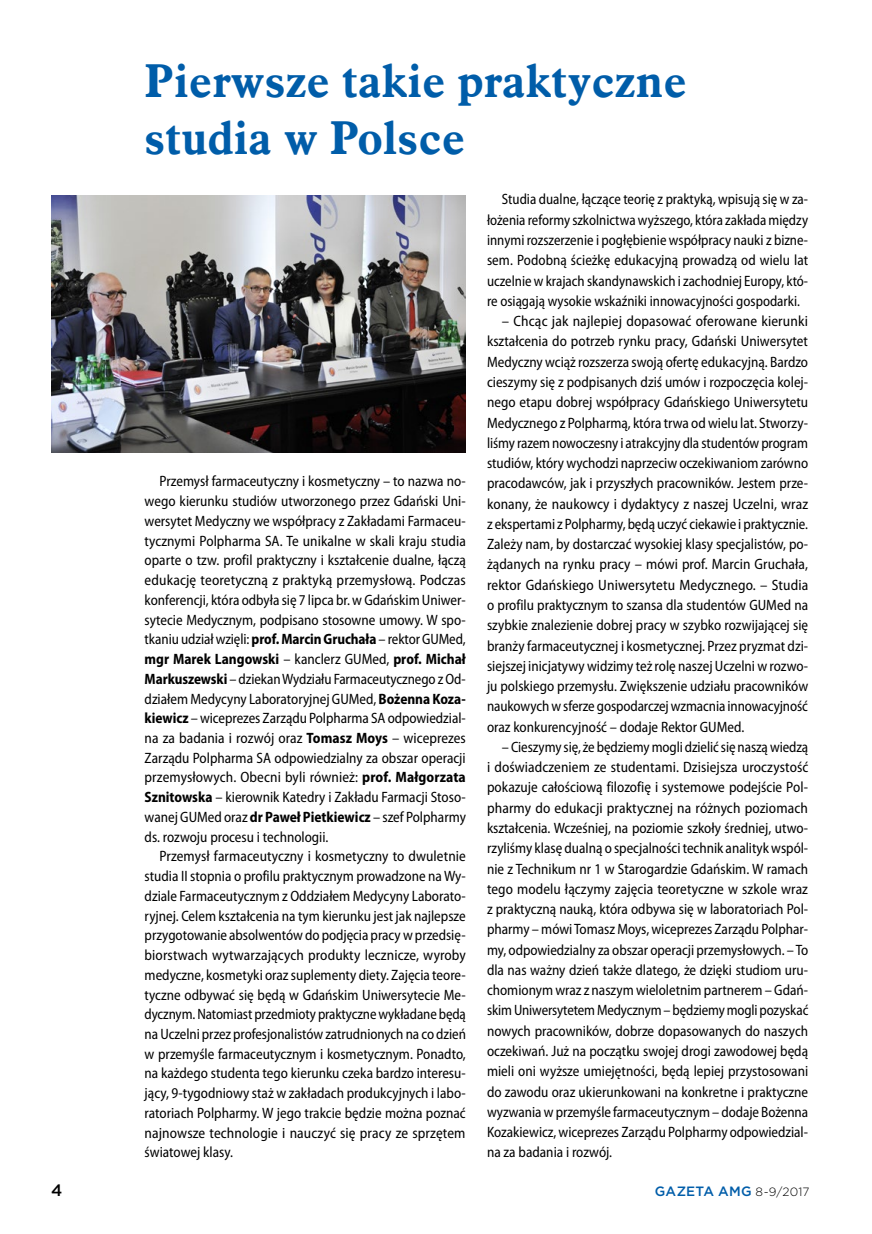
<style>
.page{position:relative;width:872px;height:1234px;background:#fff}
.page>*{position:absolute;margin:0;border:0;box-sizing:border-box;transform-origin:0 0}
.t1{font:700 46.5px/57px "Aldine 721 EU";letter-spacing:.005em;color:#005da9}
.t2{font:500 16.5px "Gotham";color:#000}
.t3{font:semi-condensed 15px/20.2px "Myriad Pro";color:#000;text-align:justify}
.t4{font:semi-condensed 15px/20.2px "Myriad Pro";color:#000;text-align:justify;scale:.95 1}
.t5{font:semi-condensed 15px/19.6px "Myriad Pro";color:#000;text-align:justify;scale:.96 1}
.t6{font:semi-condensed 15px/20.2px "Myriad Pro";color:#000;text-align:justify;scale:.94 1}
.t7{font:500 13.5px "Gotham";letter-spacing:.015em;color:#005da9}
.s1{font-weight:700}
.s2{font-weight:300;font-size:12px;color:#000}
</style>
<div class="page">
<img style="left:52px;top:196px;width:414px;height:256px">
<h1 class="t1" style="left:145px;top:53px;width:543px">Pierwsze takie praktyczne studia w Polsce</h1>
<p class="t5" style="left:145px;top:471px;width:336px;text-indent:15px">Przemysł farmaceutyczny i kosmetyczny – to nazwa no&shy;wego kierunku studiów utworzonego przez Gdański Uni&shy;wersytet Medyczny we współpracy z Zakładami Farmaceu&shy;tycznymi Polpharma SA. Te unikalne w skali kraju studia oparte o tzw. profil praktyczny i kształcenie dualne, łączą edukację teoretyczną z praktyką przemysłową. Podczas konferencji, która odbyła się 7 lipca br. w Gdańskim Uniwer&shy;sytecie Medycznym, podpisano stosowne umowy. W spo&shy;tkaniu udział wzięli: <span class="s1">prof. Marcin Gruchała</span> – rektor GUMed, <span class="s1">mgr Marek Langowski</span> – kanclerz GUMed, <span class="s1">prof. Michał Markuszewski</span> – dziekan Wydziału Farmaceutycznego z Od&shy;działem Medycyny Laboratoryjnej GUMed, <span class="s1">Bożenna Koza&shy;kiewicz</span> – wiceprezes Zarządu Polpharma SA odpowiedzial&shy;na za badania i rozwój oraz <span class="s1">Tomasz Moys</span> – wiceprezes Zarządu Polpharma SA odpowiedzialny za obszar operacji przemysłowych. Obecni byli również: <span class="s1">prof. Małgorzata Sznitowska</span> – kierownik Katedry i Zakładu Farmacji Stoso&shy;wanej GUMed oraz <span class="s1">dr Paweł Pietkiewicz</span> – szef Polpharmy ds. rozwoju procesu i technologii.</p>
<p class="t3" style="left:145px;top:846px;width:323px;line-height:19.6px;text-indent:15px">Przemysł farmaceutyczny i kosmetyczny to dwuletnie studia II stopnia o profilu praktycznym prowadzone na Wy&shy;dziale Farmaceutycznym z Oddziałem Medycyny Laborato&shy;ryjnej. Celem kształcenia na tym kierunku jest jak najlepsze przygotowanie absolwentów do podjęcia pracy w przedsię&shy;biorstwach wytwarzających produkty lecznicze, wyroby medyczne, kosmetyki oraz suplementy diety. Zajęcia teore&shy;tyczne odbywać się będą w Gdańskim Uniwersytecie Me&shy;dycznym. Natomiast przedmioty praktyczne wykładane będą na Uczelni przez profesjonalistów zatrudnionych na co dzień w przemyśle farmaceutycznym i kosmetycznym. Ponadto, na każdego studenta tego kierunku czeka bardzo interesu&shy;jący, 9-tygodniowy staż w zakładach produkcyjnych i labo&shy;ratoriach Polpharmy. W jego trakcie będzie można poznać najnowsze technologie i nauczyć się pracy ze sprzętem światowej klasy.</p>
<p class="t6" style="left:487px;top:189px;width:343px;text-indent:15px">Studia dualne, łączące teorię z praktyką, wpisują się w za&shy;łożenia reformy szkolnictwa wyższego, która zakłada między innymi rozszerzenie i pogłębienie współpracy nauki z bizne&shy;sem. Podobną ścieżkę edukacyjną prowadzą od wielu lat uczelnie w krajach skandynawskich i zachodniej Europy, któ&shy;re osiągają wysokie wskaźniki innowacyjności gospodarki.</p>
<p class="t3" style="left:487px;top:311px;width:323px;text-indent:15px">– Chcąc jak najlepiej dopasować oferowane kierunki kształcenia do potrzeb rynku pracy, Gdański Uniwersytet Medyczny wciąż rozszerza swoją ofertę edukacyjną. Bardzo cieszymy się z podpisanych dziś umów i rozpoczęcia kolej&shy;nego etapu dobrej współpracy Gdańskiego Uniwersytetu Medycznego z Polpharmą, która trwa od wielu lat. Stworzy&shy;liśmy razem nowoczesny i atrakcyjny dla studentów program studiów, który wychodzi naprzeciw oczekiwaniom zarówno pracodawców, jak i przyszłych pracowników. Jestem prze&shy;konany, że naukowcy i dydaktycy z naszej Uczelni, wraz z ekspertami z Polpharmy, będą uczyć ciekawie i praktycznie.<br>Zależy nam, by dostarczać wysokiej klasy specjalistów, po&shy;żądanych na rynku pracy – mówi prof. Marcin Gruchała, rektor Gdańskiego Uniwersytetu Medycznego. – Studia o profilu praktycznym to szansa dla studentów GUMed na szybkie znalezienie dobrej pracy w szybko rozwijającej się branży farmaceutycznej i kosmetycznej. Przez pryzmat dzi&shy;siejszej inicjatywy widzimy też rolę naszej Uczelni w rozwo&shy;ju polskiego przemysłu. Zwiększenie udziału pracowników naukowych w sferze gospodarczej wzmacnia innowacyjność oraz konkurencyjność – dodaje Rektor GUMed.</p>
<p class="t4" style="left:487px;top:736px;width:340px;text-indent:15px">– Cieszymy się, że będziemy mogli dzielić się naszą wiedzą i doświadczeniem ze studentami. Dzisiejsza uroczystość pokazuje całościową filozofię i systemowe podejście Pol&shy;pharmy do edukacji praktycznej na różnych poziomach kształcenia. Wcześniej, na poziomie szkoły średniej, utwo&shy;rzyliśmy klasę dualną o specjalności technik analityk wspól&shy;nie z Technikum nr 1 w Starogardzie Gdańskim. W ramach tego modelu łączymy zajęcia teoretyczne w szkole wraz z praktyczną nauką, która odbywa się w laboratoriach Pol&shy;pharmy – mówi Tomasz Moys, wiceprezes Zarządu Polphar&shy;my, odpowiedzialny za obszar operacji przemysłowych. – To dla nas ważny dzień także dlatego, że dzięki studiom uru&shy;chomionym wraz z naszym wieloletnim partnerem – Gdań&shy;skim Uniwersytetem Medycznym – będziemy mogli pozyskać nowych pracowników, dobrze dopasowanych do naszych oczekiwań. Już na początku swojej drogi zawodowej będą mieli oni wyższe umiejętności, będą lepiej przystosowani do zawodu oraz ukierunkowani na konkretne i praktyczne wyzwania w przemyśle farmaceutycznym – dodaje Bożenna Kozakiewicz, wiceprezes Zarządu Polpharmy odpowiedzial&shy;na za badania i rozwój.</p>
<p class="t2" style="left:51px;top:1179px;width:13px">4</p>
<p class="t7" style="left:655px;top:1182px;width:156px">GAZETA AMG <span class="s2">8-9/2017</span></p>
</div>
